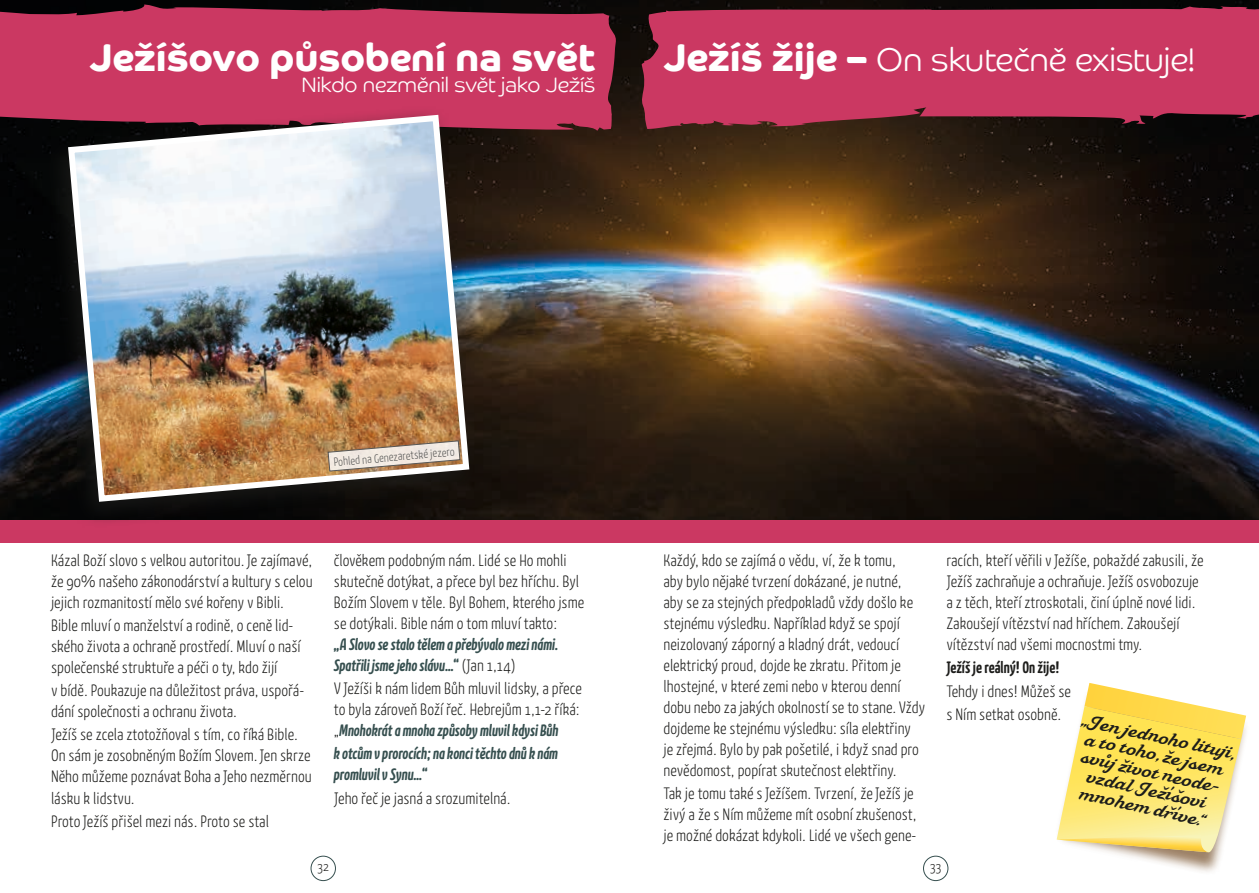
<style>
.page{position:relative;width:1259px;height:893px;background:#fff}
.page>*{position:absolute;margin:0;border:0;box-sizing:border-box;transform-origin:0 0}
.t1{font:700 39px "Co Headline";color:#fff}
.t2{font:300 33px "Co Headline";color:#fff}
.t3{font:300 21px "Co Headline";color:#fff}
.t4{font:18px/18px "Mahalia";color:#1d1d1b;text-align:center}
.t5{font:300 16.5px/21px "Kava Pro";color:#1d1d1b}
.t6{font:italic 700 16.5px/21px "Kava Pro";color:#364f4f}
.t7{font:700 16.5px "Kava Pro";color:#1d1d1b}
.t8{font:300 13.5px "Kava Pro";color:#1d1d1b}
.t9{font:300 12px "Kava Pro";color:#575756}
.s1{font-weight:700;font-size:39px}
.s2{font-weight:300;font-style:normal;color:#1d1d1b}
.s3{font-weight:700;font-style:italic;color:#364f4f}
</style>
<div class="page">
<img style="left:0;top:0;width:1259px;height:520px">
<svg style="left:0;top:4px;width:617px;height:127px;fill:#cb3862"></svg>
<svg style="left:641px;top:5px;width:618px;height:124px;fill:#cb3862"></svg>
<div style="left:0;top:520px;width:1259px;height:23px;background:#cb3862"></div>
<div style="left:44px;top:106px;width:436px;height:422px;background:#1d1d1b;opacity:.72"></div>
<img style="left:65px;top:112px;width:407px;height:393px">
<svg style="left:327px;top:440px;width:134px;height:32px"></svg>
<img style="left:1129px;top:856px;width:92px;height:16px">
<svg style="left:1056px;top:683px;width:190px;height:173px"></svg>
<div style="left:311px;top:856px;width:25px;height:25px;border:1px solid #364f4f;border-radius:50%"></div>
<div style="left:923px;top:856px;width:25px;height:25px;border:1px solid #364f4f;border-radius:50%"></div>
<h1 class="t1" style="left:89px;top:35px;width:507px">Ježíšovo působení na svět</h1>
<p class="t3" style="left:301px;top:73px;width:295px">Nikdo nezměnil svět jako Ježíš</p>
<h2 class="t2" style="left:663px;top:41px;width:533px"><span class="s1">Ježíš žije –</span> On skutečně existuje!</h2>
<p class="t9" style="left:333px;top:454px;width:123px;rotate:-5deg">Pohled na Genezaretské jezero</p>
<p class="t5" style="left:51px;top:549px;width:263px;text-align:justify">Kázal Boží slovo s velkou autoritou. Je zajímavé, že 90% našeho zákonodárství a kultury s celou jejich rozmanitostí mělo své kořeny v Bibli.</p>
<p class="t5" style="left:51px;top:614px;width:251px">Bible mluví o manželství a rodině, o ceně lid&shy;ského života a ochraně prostředí. Mluví o naší společenské struktuře a péči o ty, kdo žijí</p>
<p class="t5" style="left:51px;top:679px;width:255px">v bídě. Poukazuje na důležitost práva, uspořá&shy;dání společnosti a ochranu života.</p>
<p class="t5" style="left:51px;top:724px;width:262px">Ježíš se zcela ztotožňoval s tím, co říká Bible.<br>On sám je zosobněným Božím Slovem. Jen skrze Něho můžeme poznávat Boha a Jeho nezměrnou lásku k lidstvu.</p>
<p class="t5" style="left:51px;top:810px;width:219px">Proto Ježíš přišel mezi nás. Proto se stal</p>
<p class="t5" style="left:334px;top:549px;width:252px">člověkem podobným nám. Lidé se Ho mohli skutečně dotýkat, a přece byl bez hříchu. Byl Božím Slovem v těle. Byl Bohem, kterého jsme se dotýkali. Bible nám o tom mluví takto:</p>
<p class="t6" style="left:334px;top:633px;width:226px">„A Slovo se stalo tělem a přebývalo mezi námi.<br>Spatřili jsme jeho slávu…“ <span class="s2">(Jan 1,14)</span></p>
<p class="t5" style="left:334px;top:677px;width:250px">V Ježíši k nám lidem Bůh mluvil lidsky, a přece to byla zároveň Boží řeč. Hebrejům 1,1-2 říká: „<span class="s3">Mnohokrát a mnoha způsoby mluvil kdysi Bůh</span></p>
<p class="t6" style="left:334px;top:743px;width:225px">k otcům v prorocích; na konci těchto dnů k nám promluvil v Synu…“</p>
<p class="t5" style="left:334px;top:787px;width:178px">Jeho řeč je jasná a srozumitelná.</p>
<p class="t5" style="left:663px;top:549px;width:263px">Každý, kdo se zajímá o vědu, ví, že k tomu,<br>aby bylo nějaké tvrzení dokázané, je nutné, aby se za stejných předpokladů vždy došlo ke stejnému výsledku. Například když se spojí neizolovaný záporný a kladný drát, vedoucí elektrický proud, dojde ke zkratu. Přitom je lhostejné, v které zemi nebo v kterou denní dobu nebo za jakých okolností se to stane. Vždy dojdeme ke stejnému výsledku: síla elektřiny<br>je zřejmá. Bylo by pak pošetilé, i když snad pro nevědomost, popírat skutečnost elektřiny.</p>
<p class="t5" style="left:663px;top:782px;width:254px">Tak je tomu také s Ježíšem. Tvrzení, že Ježíš je živý a že s Ním můžeme mít osobní zkušenost, je možné dokázat kdykoli. Lidé ve všech gene-</p>
<p class="t5" style="left:946px;top:549px;width:259px">racích, kteří věřili v Ježíše, pokaždé zakusili, že Ježíš zachraňuje a ochraňuje. Ježíš osvobozuje a z těch, kteří ztroskotali, činí úplně nové lidi.<br>Zakoušejí vítězství nad hříchem. Zakoušejí vítězství nad všemi mocnostmi tmy.</p>
<p class="t7" style="left:946px;top:657px;width:115px">Ježíš je reálný! On žije!</p>
<p class="t5" style="left:946px;top:679px;width:126px;line-height:23.1px">Tehdy i dnes! Můžeš se s Ním setkat osobně.</p>
<p class="t4" style="left:1084px;top:710px;width:158px;rotate:13deg">„Jen jednoho lituji, a to toho, že jsem svůj život neode&shy;vzdal Ježíšovi mnohem dříve.“</p>
<p class="t8" style="left:317px;top:858px;width:13px">32</p>
<p class="t8" style="left:930px;top:858px;width:13px">33</p>
</div>
